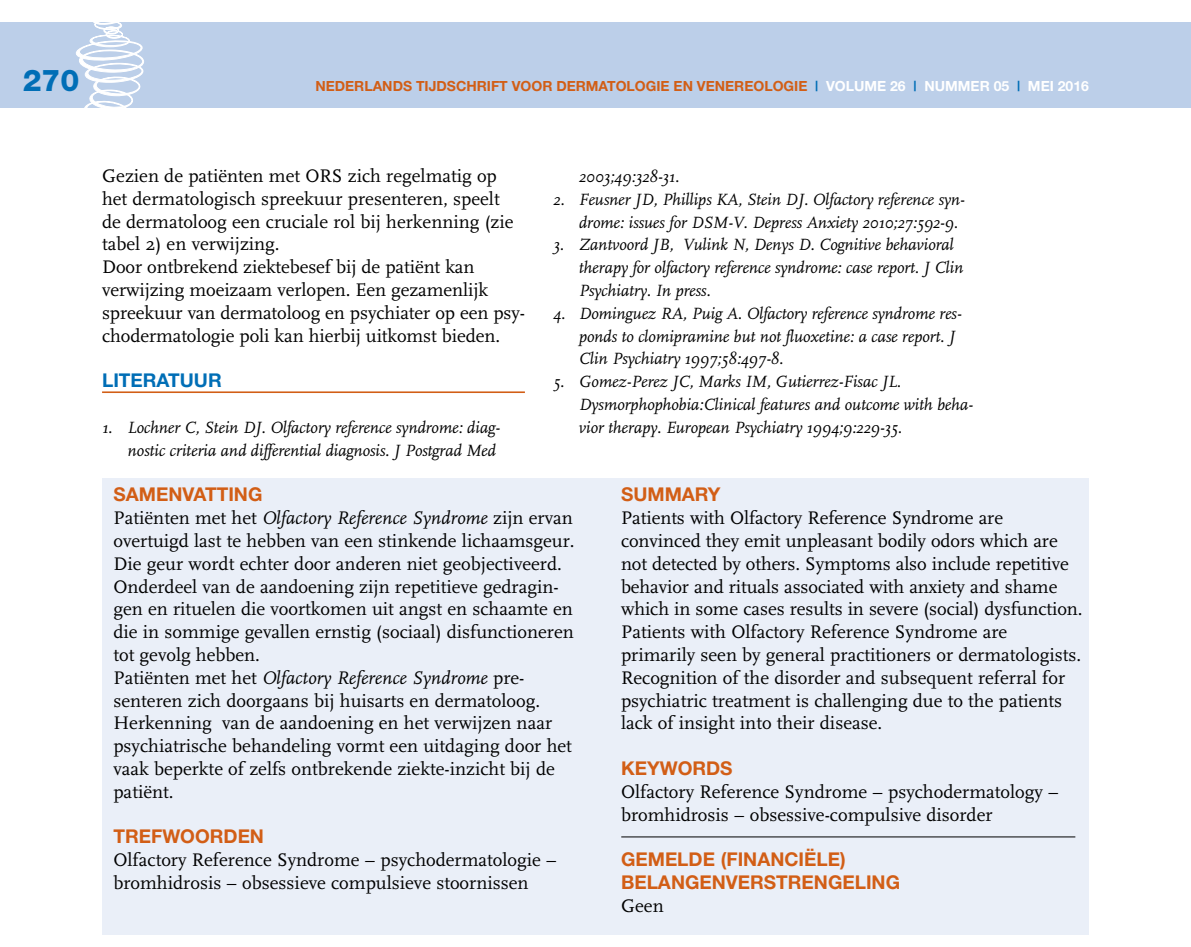
<style>
.page{position:relative;width:1191px;height:947px;background:#fff}
.page>*{position:absolute;margin:0;border:0;box-sizing:border-box;transform-origin:0 0}
.t1{font:800 30px "Helvetica Neue";color:#006eb6}
.t2{font:19px/22.8px "FF Scala";color:#000}
.t3{font:700 19px/22.8px "Helvetica Neue";color:#d25e16}
.t4{font:700 19px "Helvetica Neue";color:#006eb6}
.t5{font:italic 17px/22.8px "FF Scala";letter-spacing:-.01em;color:#000}
.t6{font:700 14px "Helvetica Neue";color:#d25e16}
.t7{font:700 14px "Helvetica Neue";color:#fff}
.s1{color:#006eb6}
.s2{color:#fff}
.s3{font-family:"Helvetica Neue";font-weight:700;color:#d25e16}
.s4{font-style:italic}
.s5{font-family:"FF Scala";font-weight:400;color:#000}
</style>
<div class="page">
<div style="left:0;top:23px;width:1191px;height:85px;background:#bccfe9"></div>
<svg style="left:76px;top:23px;width:68px;height:85px"></svg>
<hr style="left:102px;top:391px;width:423px;height:2px;background:#d25e16">
<div style="left:102px;top:478px;width:987px;height:456px;background:#eaeff8"></div>
<hr style="left:621px;top:836px;width:454px;height:1px;background:#000">
<p class="t1" style="left:23px;top:62px;width:58px">270</p>
<p class="t6" style="left:315px;top:77px;width:722px">NEDERLANDS TIJDSCHRIFT VOOR DERMATOLOGIE EN VENEREOLOGIE <span class="s1">|</span> <span class="s2">VOLUME 26</span> <span class="s1">|</span> <span class="s2">NUMMER 05</span> <span class="s1">|</span> <span class="s2">MEI</span></p>
<p class="t7" style="left:1057px;top:77px;width:33px">2016</p>
<p class="t2" style="left:102px;top:165px;width:424px">Gezien de patiënten met ORS zich regelmatig op het dermatologisch spreekuur presenteren, speelt<br>de dermatoloog een cruciale rol bij herkenning (zie tabel 2) en verwijzing.<br>Door ontbrekend ziektebesef bij de patiënt kan verwijzing moeizaam verlopen. Een gezamenlijk spreekuur van dermatoloog en psychiater op een psy&shy;chodermatologie poli kan hierbij uitkomst bieden.</p>
<p class="t4" style="left:102px;top:369px;width:121px">LITERATUUR</p>
<p class="t5" style="left:102px;top:416px;width:399px;text-align:right">1. Lochner C, Stein DJ. Olfactory reference syndrome: diag&shy;nostic criteria and differential diagnosis. J Postgrad Med</p>
<p class="t2" style="left:113px;top:484px;width:463px"><span class="s3">SAMENVATTING<br></span>Patiënten met het <span class="s4">Olfactory Reference Syndrome</span> zijn ervan overtuigd last te hebben van een stinkende lichaamsgeur.<br>Die geur wordt echter door anderen niet geobjectiveerd.<br>Onderdeel van de aandoening zijn repetitieve gedragin&shy;gen en rituelen die voortkomen uit angst en schaamte en die in sommige gevallen ernstig (sociaal) disfunctioneren tot gevolg hebben.<br>Patiënten met het <span class="s4">Olfactory Reference Syndrome</span> pre&shy;senteren zich doorgaans bij huisarts en dermatoloog.<br>Herkenning van de aandoening en het verwijzen naar psychiatrische behandeling vormt een uitdaging door het vaak beperkte of zelfs ontbrekende ziekte-inzicht bij de patiënt.</p>
<p class="t3" style="left:113px;top:825px;width:25px">TREF</p>
<p class="t5" style="left:579px;top:166px;width:102px">2003;49:328-31.</p>
<p class="t5" style="left:579px;top:188px;width:387px;text-indent:-26px">2. Feusner JD, Phillips KA, Stein DJ. Olfactory reference syn&shy;drome: issues for DSM-V. Depress Anxiety 2010;27:592-9.</p>
<p class="t5" style="left:579px;top:234px;width:386px;text-indent:-26px">3. Zantvoord JB, Vulink N, Denys D. Cognitive behavioral therapy for olfactory reference syndrome: case report. J Clin<br>Psychiatry. In press.</p>
<p class="t5" style="left:579px;top:302px;width:384px;text-indent:-26px">4. Dominguez RA, Puig A. Olfactory reference syndrome res&shy;ponds to clomipramine but not fluoxetine: a case report. J<br>Clin Psychiatry 1997;58:497-8.</p>
<p class="t5" style="left:579px;top:371px;width:395px;text-indent:-26px">5. Gomez-Perez JC, Marks IM, Gutierrez-Fisac JL.<br>Dysmorphophobia:Clinical features and outcome with beha&shy;vior therapy. European Psychiatry 1994;9:229-35.</p>
<p class="t3" style="left:621px;top:483px;width:28px">SUMMAR</p>
<p class="t2" style="left:621px;top:484px;width:463px;text-indent:87px"><span class="s3">Y<br></span>Patients with Olfactory Reference Syndrome are convinced they emit unpleasant bodily odors which are not detected by others. Symptoms also include repetitive behavior and rituals associated with anxiety and shame which in some cases results in severe (social) dysfunction.<br>Patients with Olfactory Reference Syndrome are primarily seen by general practitioners or dermatologists.<br>Recognition of the disorder and subsequent referral for psychiatric treatment is challenging due to the patients lack of insight into their disease.</p>
<p class="t2" style="left:621px;top:758px;width:439px"><span class="s3">KEYWORDS<br></span>Olfactory Reference Syndrome – psychodermatology – bromhidrosis – obsessive-compulsive disorder</p>
<p class="t3" style="left:621px;top:847px;width:29px">GEMELDE</p>
<p class="t3" style="left:721px;top:847px;width:18px">(FINANCI</p>
<p class="t3" style="left:804px;top:847px;width:43px">ËLE)</p>
<p class="t3" style="left:621px;top:870px;width:44px">BELANGENVERSTRENGELING<br><span class="s5">Geen</span></p>
<p class="t2" style="left:113px;top:826px;width:445px;text-indent:49px"><span class="s3">WOORDEN<br></span>Olfactory Reference Syndrome – psychodermatologie – bromhidrosis – obsessieve compulsieve stoornissen</p>
</div>
